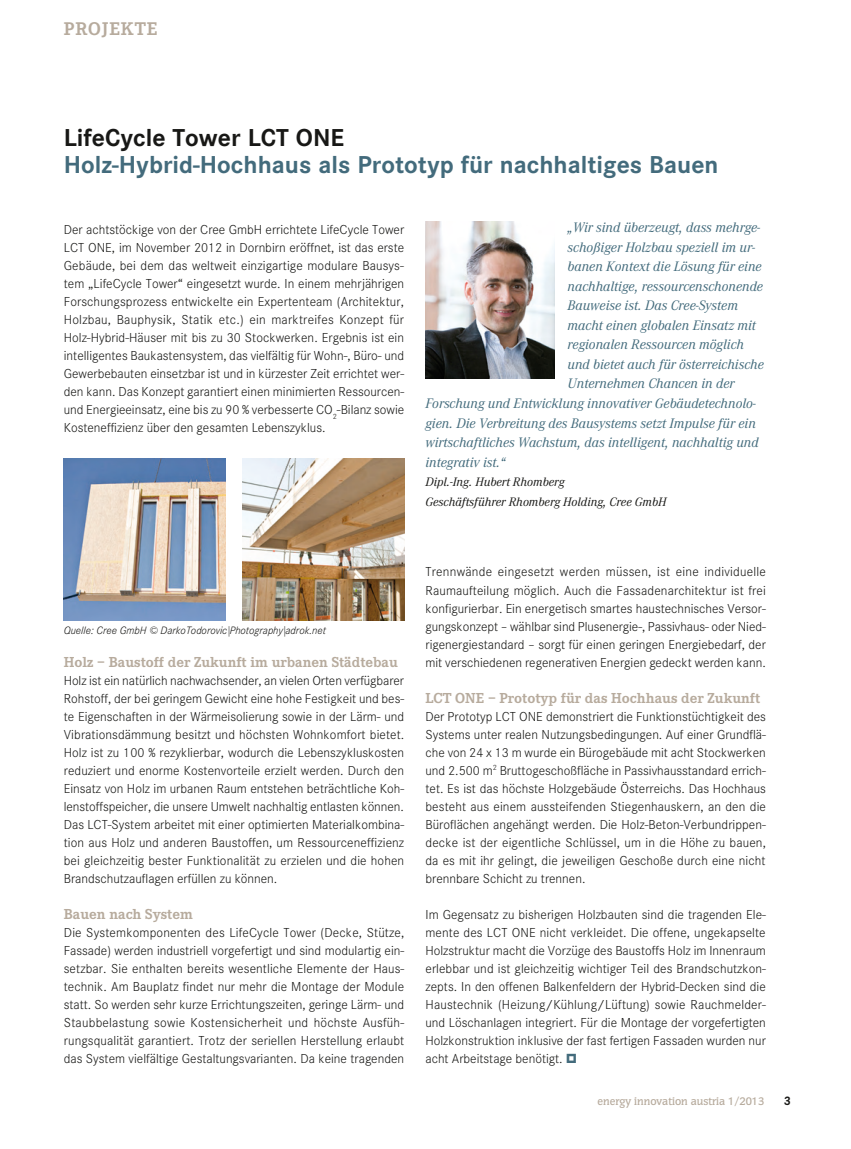
<style>
.page{position:relative;width:851px;height:1149px;background:#fff}
.page>*{position:absolute;margin:0;border:0;box-sizing:border-box;transform-origin:0 0}
.Headline_blau{font:700 24px "Corporate SBQ";color:#436b7c}
.Headline_schwarz{font:700 24px "Corporate SBQ";color:#181816}
.Kapitel{font:700 18px "Corporate EBQ";letter-spacing:.05em;color:#b7ab9d}
.Fliess_Zwischentitel{font:700 15px "Corporate E";color:#b7ab9d}
.Zitat{font:italic 13.5px "Corporate ABQ";color:#436b7c}
.Fliesstext{font:300 12.75px/18px "Corporate SBQ";color:#181816;text-align:justify}
.Zitat_Name{font:italic 12px "Corporate ABQ";color:#181816}
.t1{font:700 12px "Corporate SBQ";color:#181816}
.Bild_Quelle{font:italic 300 10.5px "Corporate SBQ";color:#181816}
.t2{font:500 10.5px "Congress";color:#b7ab9d}
</style>
<div class="page">
<img style="left:64px;top:458px;width:161px;height:162px">
<img style="left:242px;top:458px;width:162px;height:162px">
<img style="left:425px;top:222px;width:129px;height:156px">
<p class="Kapitel" style="left:64px;top:18px;width:95px">PROJEKTE</p>
<p class="Headline_schwarz" style="left:64px;top:123px;width:282px">LifeCycle Tower LCT ONE</p>
<p class="Headline_blau" style="left:64px;top:150px;width:656px">Holz-Hybrid-Hochhaus als Prototyp für nachhaltiges Bauen</p>
<p class="Fliesstext" style="left:64px;top:221px;width:342px">Der achtstöckige von der Cree GmbH errichtete LifeCycle Tower LCT ONE, im November 2012 in Dornbirn eröffnet, ist das erste Gebäude, bei dem das weltweit einzigartige modulare Bausys&shy;tem „LifeCycle Tower“ eingesetzt wurde. In einem mehrjährigen Forschungsprozess entwickelte ein Expertenteam (Architektur, Holzbau, Bauphysik, Statik etc.) ein marktreifes Konzept für Holz-Hybrid-Häuser mit bis zu 30 Stockwerken. Ergebnis ist ein intelligentes Baukastensystem, das vielfältig für Wohn-, Büro- und Gewerbebauten einsetzbar ist und in kürzester Zeit errichtet wer&shy;den kann. Das Konzept garantiert einen minimierten Ressourcen&shy;und Energieeinsatz, eine bis zu 90 % verbesserte CO<sub>2</sub>-Bilanz sowie Kosteneffizienz über den gesamten Lebenszyklus.</p>
<p class="Zitat" style="left:567px;top:219px;width:194px">„Wir sind überzeugt, dass mehrge-</p>
<p class="Zitat" style="left:567px;top:239px;width:189px">schoßiger Holzbau speziell im ur-</p>
<p class="Zitat" style="left:567px;top:258px;width:195px">banen Kontext die Lösung für eine</p>
<p class="Zitat" style="left:567px;top:278px;width:197px">nachhaltige, ressourcenschonende</p>
<p class="Zitat" style="left:567px;top:297px;width:172px">Bauweise ist. Das Cree-System</p>
<p class="Zitat" style="left:567px;top:317px;width:190px">macht einen globalen Einsatz mit</p>
<p class="Zitat" style="left:567px;top:336px;width:178px">regionalen Ressourcen möglich</p>
<p class="Zitat" style="left:567px;top:356px;width:198px">und bietet auch für österreichische</p>
<p class="Zitat" style="left:567px;top:375px;width:168px">Unternehmen Chancen in der</p>
<p class="Zitat" style="left:425px;top:395px;width:332px">Forschung und Entwicklung innovativer Gebäudetechnolo-</p>
<p class="Zitat" style="left:425px;top:414px;width:332px">gien. Die Verbreitung des Bausystems setzt Impulse für ein</p>
<p class="Zitat" style="left:425px;top:434px;width:334px">wirtschaftliches Wachstum, das intelligent, nachhaltig und</p>
<p class="Zitat" style="left:425px;top:453px;width:82px">integrativ ist.“</p>
<p class="Zitat_Name" style="left:425px;top:474px;width:140px">Dipl.-Ing. Hubert Rhomberg</p>
<p class="Zitat_Name" style="left:425px;top:494px;width:242px">Geschäftsführer Rhomberg Holding, Cree GmbH</p>
<p class="Bild_Quelle" style="left:64px;top:623px;width:264px">Quelle: Cree GmbH © DarkoTodorovic|Photography|adrok.net</p>
<p class="Fliess_Zwischentitel" style="left:64px;top:653px;width:335px">Holz – Baustoff der Zukunft im urbanen Städtebau</p>
<p class="Fliesstext" style="left:64px;top:671px;width:342px">Holz ist ein natürlich nachwachsender, an vielen Orten verfügbarer Rohstoff, der bei geringem Gewicht eine hohe Festigkeit und bes&shy;te Eigenschaften in der Wärmeisolierung sowie in der Lärm- und Vibrationsdämmung besitzt und höchsten Wohnkomfort bietet.<br>Holz ist zu 100 % rezyklierbar, wodurch die Lebenszykluskosten reduziert und enorme Kostenvorteile erzielt werden. Durch den Einsatz von Holz im urbanen Raum entstehen beträchtliche Koh&shy;lenstoffspeicher, die unsere Umwelt nachhaltig entlasten können.<br>Das LCT-System arbeitet mit einer optimierten Materialkombina&shy;tion aus Holz und anderen Baustoffen, um Ressourceneffizienz bei gleichzeitig bester Funktionalität zu erzielen und die hohen Brandschutzauflagen erfüllen zu können.</p>
<p class="Fliess_Zwischentitel" style="left:64px;top:905px;width:130px">Bauen nach System</p>
<p class="Fliesstext" style="left:64px;top:923px;width:342px">Die Systemkomponenten des LifeCycle Tower (Decke, Stütze, Fassade) werden industriell vorgefertigt und sind modulartig ein&shy;setzbar. Sie enthalten bereits wesentliche Elemente der Haus&shy;technik. Am Bauplatz findet nur mehr die Montage der Module statt. So werden sehr kurze Errichtungszeiten, geringe Lärm- und Staubbelastung sowie Kostensicherheit und höchste Ausfüh&shy;rungsqualität garantiert. Trotz der seriellen Herstellung erlaubt das System vielfältige Gestaltungsvarianten. Da keine tragenden</p>
<p class="Fliesstext" style="left:425px;top:563px;width:342px">Trennwände eingesetzt werden müssen, ist eine individuelle Raumaufteilung möglich. Auch die Fassadenarchitektur ist frei konfigurierbar. Ein energetisch smartes haustechnisches Versor&shy;gungskonzept – wählbar sind Plusenergie-, Passivhaus- oder Nied&shy;rigenergiestandard – sorgt für einen geringen Energiebedarf, der mit verschiedenen regenerativen Energien gedeckt werden kann.</p>
<p class="Fliess_Zwischentitel" style="left:425px;top:689px;width:336px">LCT ONE – Prototyp für das Hochhaus der Zukunft</p>
<p class="Fliesstext" style="left:425px;top:707px;width:342px">Der Prototyp LCT ONE demonstriert die Funktionstüchtigkeit des Systems unter realen Nutzungsbedingungen. Auf einer Grundflä&shy;che von 24 x 13 m wurde ein Bürogebäude mit acht Stockwerken und 2.500 m<sup>2</sup> Bruttogeschoßfläche in Passivhausstandard errich&shy;tet. Es ist das höchste Holzgebäude Österreichs. Das Hochhaus besteht aus einem aussteifenden Stiegenhauskern, an den die Büroflächen angehängt werden. Die Holz-Beton-Verbundrippen&shy;decke ist der eigentliche Schlüssel, um in die Höhe zu bauen, da es mit ihr gelingt, die jeweiligen Geschoße durch eine nicht brennbare Schicht zu trennen.</p>
<p class="Fliesstext" style="left:425px;top:905px;width:342px">Im Gegensatz zu bisherigen Holzbauten sind die tragenden Ele&shy;mente des LCT ONE nicht verkleidet. Die offene, ungekapselte Holzstruktur macht die Vorzüge des Baustoffs Holz im Innenraum erlebbar und ist gleichzeitig wichtiger Teil des Brandschutzkon&shy;zepts. In den offenen Balkenfeldern der Hybrid-Decken sind die Haustechnik (Heizung/Kühlung/Lüftung) sowie Rauchmelder&shy;und Löschanlagen integriert. Für die Montage der vorgefertigten Holzkonstruktion inklusive der fast fertigen Fassaden wurden nur acht Arbeitstage benötigt.</p>
<p class="t2" style="left:597px;top:1094px;width:168px">energy innovation austria 1/2013</p>
<p class="t1" style="left:783px;top:1093px;width:9px">3</p>
</div>
